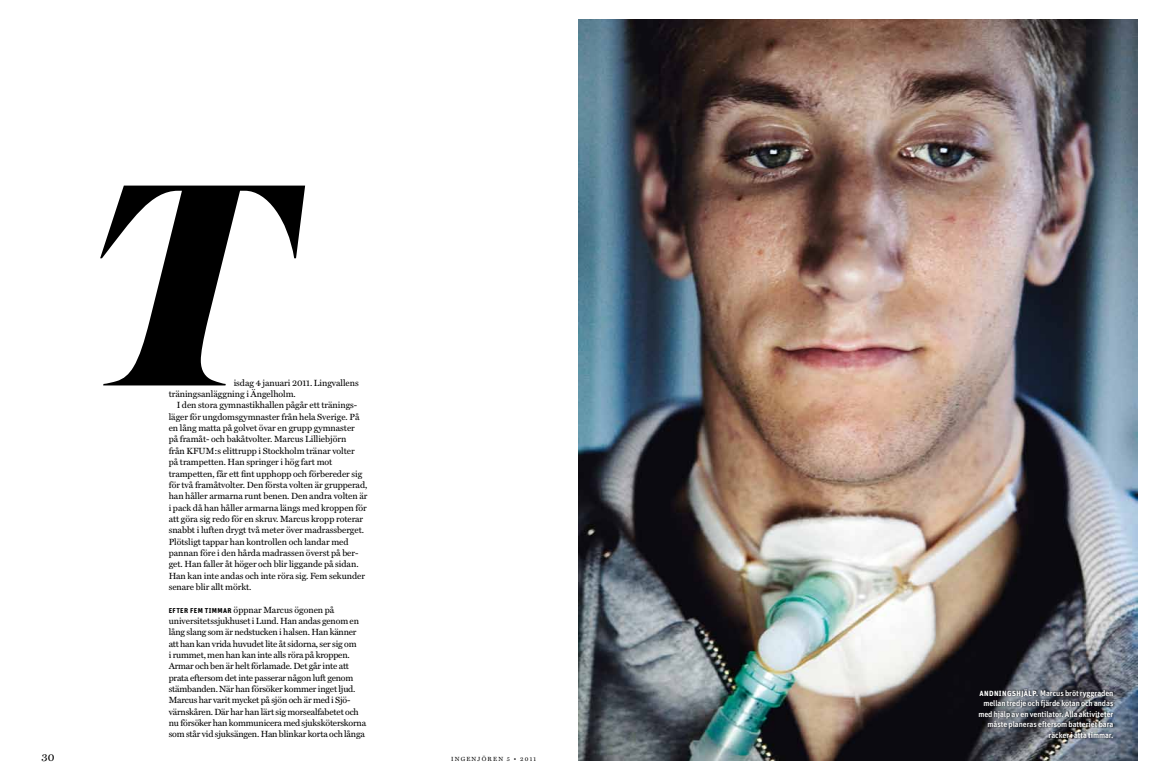
<style>
.page{position:relative;width:1157px;height:780px;background:#fff}
.page>*{position:absolute;margin:0;border:0;box-sizing:border-box;transform-origin:0 0}
.t1{font:11px "Miller Text";color:#000}
.t2{font:9px/11.3px "Miller Text";letter-spacing:-.005em;color:#000}
.t3{font:500 8px/10.5px "Unit OT";letter-spacing:-.01em;color:#fff;text-align:right}
.t4{font:6px "Miller Text";letter-spacing:.2em;color:#000}
.s1{font-family:"Unit OT";font-weight:700;font-size:7px}
.s2{font-weight:700;font-size:7.5px}
</style>
<div class="page">
<svg style="left:100px;top:185px;width:205px;height:200px"></svg>
<img style="left:578px;top:20px;width:559px;height:740px">
<div style="left:978px;top:688px;width:137px;height:51px;background:#000;opacity:.75"></div>
<p class="t2" style="left:169px;top:377px;width:191px;text-indent:65px">isdag 4 januari 2011. Lingvallens träningsanläggning i Ängelholm.</p>
<p class="t2" style="left:169px;top:400px;width:200px;text-indent:8px">I den stora gymnastikhallen pågår ett tränings&shy;läger för ungdomsgymnaster från hela Sverige. På en lång matta på golvet övar en grupp gymnaster<br>på framåt- och bakåtvolter. Marcus Lilliebjörn<br>från KFUM:s elittrupp i Stockholm tränar volter<br>på trampetten. Han springer i hög fart mot trampetten, får ett fint upphopp och förbereder sig för två framåtvolter. Den första volten är grupperad, han håller armarna runt benen. Den andra volten är i pack då han håller armarna längs med kroppen för att göra sig redo för en skruv. Marcus kropp roterar snabbt i luften drygt två meter över madrassberget.<br>Plötsligt tappar han kontrollen och landar med pannan före i den hårda madrassen överst på ber&shy;get. Han faller åt höger och blir liggande på sidan.<br>Han kan inte andas och inte röra sig. Fem sekunder senare blir allt mörkt.</p>
<p class="t2" style="left:169px;top:604px;width:199px"><span class="s1">EFTE R FE M TIMMAR</span> öppnar Marcus ögonen på universitetssjukhuset i Lund. Han andas genom en lång slang som är nedstucken i halsen. Han känner att han kan vrida huvudet lite åt sidorna, ser sig om<br>i rummet, men han kan inte alls röra på kroppen.<br>Armar och ben är helt förlamade. Det går inte att prata eftersom det inte passerar någon luft genom stämbanden. När han försöker kommer inget ljud.<br>Marcus har varit mycket på sjön och är med i Sjö&shy;värnskåren. Där har han lärt sig morsealfabetet och nu försöker han kommunicera med sjuksköterskorna som står vid sjuksängen. Han blinkar korta och långa</p>
<p class="t1" style="left:42px;top:750px;width:14px">30</p>
<p class="t4" style="left:451px;top:755px;width:86px">ingenjören 5 • 2011</p>
<p class="t3" style="left:978px;top:687px;width:137px"><span class="s2">ANDNINGSHJÄLP.</span> Marcus bröt ryggraden mellan tredje och fjärde kotan och andas med hjälp av en ventilator. Alla aktiviteter måste planeras eftersom batteriet bara räcker i åtta timmar.</p>
</div>
